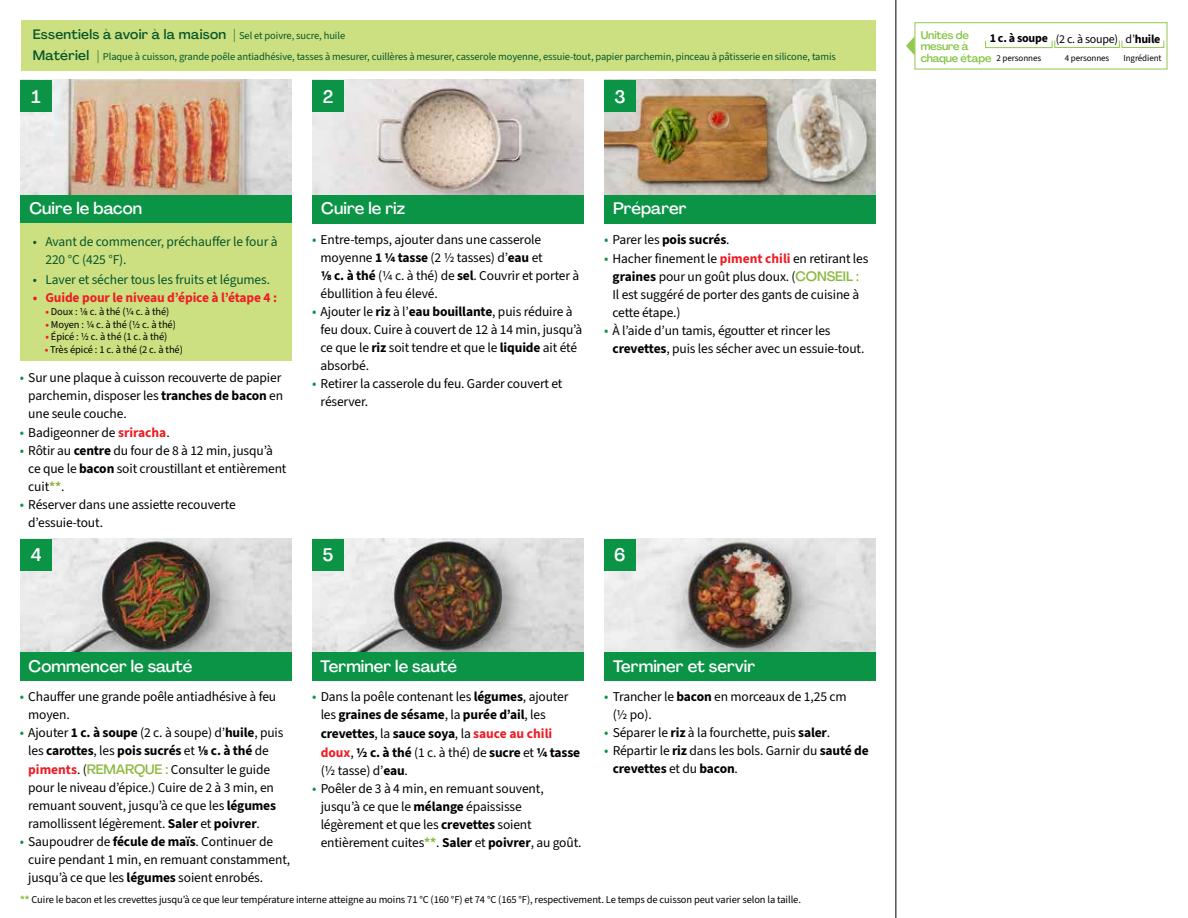
<style>
.page{position:relative;width:1188px;height:918px;background:#fff}
.page>*{position:absolute;margin:0;border:0;box-sizing:border-box;transform-origin:0 0}
.t1{font:500 18px "Agrandir";color:#fff}
.t2{font:500 16.5px "Agrandir";color:#fff}
.t3{font:13.5px/18px "Source Sans 3";letter-spacing:-.01em;color:#000}
.t4{font:13.5px/18px "Source Sans 3";letter-spacing:-.01em;color:#05562c}
.t5{font:700 13.5px "Source Sans 3";letter-spacing:-.01em;color:#ed1d24}
.t6{font:500 13.5px "Agrandir";letter-spacing:.02em;color:#05562c}
.t7{font:700 13.5px "Source Sans 3";letter-spacing:-.01em;color:#000}
.t8{font:700 12px "Source Sans 3";letter-spacing:-.02em;color:#000}
.t9{font:500 11.1px/11.7px "Agrandir";letter-spacing:-.015em;color:#82c341}
.t10{font:10.5px "Source Sans 3";letter-spacing:-.01em;color:#000}
.t11{font:10.5px "Source Sans 3";letter-spacing:-.01em;color:#05562c}
.t12{font:9px "Source Sans 3";letter-spacing:-.01em;color:#000}
.s1{font-family:"Agrandir";font-weight:500;font-size:13.5px}
.s2{font-weight:400}
.s3{font-weight:700;color:#ed1d24}
.s4{font-size:14.25px;color:#0b9446}
.s5{font-weight:700}
.s6{font-weight:700;color:#8cba42}
.s7{font-weight:400;font-size:14.25px;color:#0b9446}
.s8{font-family:"Agrandir";font-weight:500;color:#8cba42}
</style>
<div class="page">
<img style="left:20px;top:539px;width:272px;height:113px">
<img style="left:312px;top:539px;width:272px;height:113px">
<img style="left:604px;top:538px;width:272px;height:114px">
<img style="left:20px;top:80px;width:272px;height:115px">
<img style="left:312px;top:80px;width:272px;height:115px">
<img style="left:604px;top:80px;width:272px;height:115px">
<div style="left:312px;top:195px;width:272px;height:29px;background:#0b9446"></div>
<div style="left:20px;top:195px;width:272px;height:29px;background:#0b9446"></div>
<div style="left:20px;top:652px;width:272px;height:29px;background:#0b9446"></div>
<div style="left:312px;top:652px;width:272px;height:29px;background:#0b9446"></div>
<div style="left:604px;top:652px;width:272px;height:29px;background:#0b9446"></div>
<div style="left:604px;top:195px;width:272px;height:29px;background:#0b9446"></div>
<div style="left:21px;top:20px;width:855px;height:51px;background:#cde081"></div>
<div style="left:20px;top:224px;width:272px;height:137px;background:#cde081"></div>
<hr style="left:896px;top:0;width:1px;height:918px;background:#000">
<div style="left:20px;top:539px;width:32px;height:32px;background:#0b9446"></div>
<div style="left:20px;top:80px;width:32px;height:32px;background:#0b9446"></div>
<div style="left:312px;top:539px;width:32px;height:32px;background:#0b9446"></div>
<div style="left:312px;top:80px;width:32px;height:32px;background:#0b9446"></div>
<div style="left:604px;top:539px;width:32px;height:32px;background:#0b9446"></div>
<div style="left:604px;top:80px;width:32px;height:32px;background:#0b9446"></div>
<svg style="left:906px;top:36px;width:9px;height:19px"></svg>
<div style="left:915px;top:22px;width:252px;height:47px;border:1px solid #91c84e"></div>
<div style="left:985px;top:40px;width:67px;height:8px;border:1px solid #91c84e"></div>
<div style="left:1054px;top:40px;width:66px;height:8px;border:1px solid #91c84e"></div>
<div style="left:1122px;top:40px;width:42px;height:8px;border:1px solid #91c84e"></div>
<p class="t6" style="left:33px;top:26px;width:195px">Essentiels à avoir à la maison</p>
<p class="t11" style="left:233px;top:29px;width:113px"><span class="s1">|</span> Sel et poivre, sucre, huile</p>
<p class="t9" style="left:921px;top:29px;width:72px">Unités de mesure à chaque étape</p>
<p class="t8" style="left:990px;top:31px;width:172px">1 c. à soupe <span class="s2">(2 c. à soupe) d’</span>huile</p>
<p class="t11" style="left:97px;top:50px;width:740px"><span class="s1">|</span> Plaque à cuisson, grande poêle antiadhésive, tasses à mesurer, cuillères à mesurer, casserole moyenne, essuie-tout, papier parchemin, pinceau à pâtisserie en silicone, tamis</p>
<p class="t6" style="left:33px;top:47px;width:58px">Matériel</p>
<p class="t12" style="left:997px;top:52px;width:46px">2 personnes</p>
<p class="t12" style="left:1065px;top:52px;width:46px">4 personnes</p>
<p class="t12" style="left:1123px;top:52px;width:40px">Ingrédient</p>
<h1 class="t1" style="left:32px;top:86px;width:11px">1</h1>
<h1 class="t1" style="left:323px;top:86px;width:12px">2</h1>
<h1 class="t1" style="left:614px;top:85px;width:13px">3</h1>
<p class="t2" style="left:29px;top:198px;width:114px">Cuire le bacon</p>
<p class="t4" style="left:45px;top:232px;width:234px;text-indent:-13px">• Avant de commencer, préchauffer le four à<br>220 °C (425 °F).</p>
<p class="t4" style="left:33px;top:271px;width:239px">• Laver et sécher tous les fruits et légumes.</p>
<p class="t5" style="left:33px;top:289px;width:246px">• Guide pour le niveau d’épice à l’étape 4 :</p>
<p class="t10" style="left:45px;top:305px;width:126px"><span class="s3">•</span> Doux : 1/8 c. à thé (1/4 c. à thé)</p>
<p class="t10" style="left:45px;top:317px;width:132px"><span class="s3">•</span> Moyen : 1/4 c. à thé (1/2 c. à thé)</p>
<p class="t10" style="left:45px;top:330px;width:123px"><span class="s3">•</span> Épicé : 1/2 c. à thé (1 c. à thé)</p>
<p class="t10" style="left:45px;top:343px;width:140px"><span class="s3">•</span> Très épicé : 1 c. à thé (2 c. à thé)</p>
<p class="t3" style="left:28px;top:368px;width:256px;text-indent:-9px"><span class="s4">•</span> Sur une plaque à cuisson recouverte de papier parchemin, disposer les <span class="s5">tranches de bacon</span> en une seule couche.</p>
<p class="t3" style="left:20px;top:423px;width:151px"><span class="s4">•</span> Badigeonner de <span class="s3">sriracha</span>.</p>
<p class="t3" style="left:28px;top:441px;width:260px;text-indent:-9px"><span class="s4">•</span> Rôtir au <span class="s5">centre</span> du four de 8 à 12 min, jusqu’à ce que le <span class="s5">bacon</span> soit croustillant et entièrement cuit<span class="s6">**</span>.</p>
<p class="t3" style="left:28px;top:495px;width:209px;text-indent:-9px"><span class="s4">•</span> Réserver dans une assiette recouverte d’essuie-tout.</p>
<h1 class="t1" style="left:31px;top:544px;width:12px">4</h1>
<p class="t2" style="left:321px;top:198px;width:85px">Cuire le riz</p>
<p class="t2" style="left:613px;top:198px;width:75px">Préparer</p>
<p class="t3" style="left:321px;top:230px;width:260px;text-indent:-9px"><span class="s4">•</span> Entre-temps, ajouter dans une casserole moyenne <span class="s5">1 ¼ tasse</span> (2 ½ tasses) d’<span class="s5">eau</span> et<br><span class="s5">1/8 c. à thé</span> (¼ c. à thé) de <span class="s5">sel</span>. Couvrir et porter à ébullition à feu élevé.</p>
<p class="t3" style="left:321px;top:302px;width:263px;text-indent:-9px"><span class="s4">•</span> Ajouter le <span class="s5">riz</span> à l’<span class="s5">eau bouillante</span>, puis réduire à feu doux. Cuire à couvert de 12 à 14 min, jusqu’à ce que le <span class="s5">riz</span> soit tendre et que le <span class="s5">liquide</span> ait été absorbé.</p>
<p class="t3" style="left:321px;top:374px;width:243px;text-indent:-9px"><span class="s4">•</span> Retirer la casserole du feu. Garder couvert et réserver.</p>
<p class="t7" style="left:604px;top:230px;width:127px"><span class="s7">•</span> <span class="s2">Parer les</span> pois sucrés<span class="s2">.</span></p>
<p class="t3" style="left:613px;top:249px;width:257px;text-indent:-9px"><span class="s4">•</span> Hacher finement le <span class="s3">piment chili</span> en retirant les <span class="s5">graines</span> pour un goût plus doux. (<span class="s8">CONSEIL :<br></span>Il est suggéré de porter des gants de cuisine à cette étape.)</p>
<p class="t3" style="left:613px;top:321px;width:253px;text-indent:-9px"><span class="s4">•</span> À l’aide d’un tamis, égoutter et rincer les <span class="s5">crevettes</span>, puis les sécher avec un essuie-tout.</p>
<h1 class="t1" style="left:323px;top:544px;width:12px">5</h1>
<h1 class="t1" style="left:614px;top:544px;width:13px">6</h1>
<p class="t2" style="left:29px;top:656px;width:165px">Commencer le sauté</p>
<p class="t2" style="left:321px;top:656px;width:138px">Terminer le sauté</p>
<p class="t2" style="left:613px;top:656px;width:144px">Terminer et servir</p>
<p class="t3" style="left:28px;top:687px;width:250px;text-indent:-9px"><span class="s4">•</span> Chauffer une grande poêle antiadhésive à feu moyen.</p>
<p class="t3" style="left:28px;top:723px;width:257px;text-indent:-9px"><span class="s4">•</span> Ajouter <span class="s5">1 c. à soupe</span> (2 c. à soupe) d’<span class="s5">huile</span>, puis les <span class="s5">carottes</span>, les <span class="s5">pois sucrés</span> et <span class="s5">1/8 c. à thé</span> de <span class="s3">piments</span>. (<span class="s8">REMARQUE :</span> Consulter le guide pour le niveau d’épice.) Cuire de 2 à 3 min, en remuant souvent, jusqu’à ce que les <span class="s5">légumes </span>ramollissent légèrement. <span class="s5">Saler</span> et <span class="s5">poivrer</span>.</p>
<p class="t3" style="left:28px;top:832px;width:264px;text-indent:-9px"><span class="s4">•</span> Saupoudrer de <span class="s5">fécule de maïs</span>. Continuer de cuire pendant 1 min, en remuant constamment, jusqu’à ce que les <span class="s5">légumes</span> soient enrobés.</p>
<p class="t3" style="left:321px;top:687px;width:261px;line-height:18.5px;text-indent:-9px"><span class="s4">•</span> Dans la poêle contenant les <span class="s5">légumes</span>, ajouter les <span class="s5">graines de sésame</span>, la <span class="s5">purée d’ail</span>, les <span class="s5">crevettes</span>, la <span class="s5">sauce soya</span>, la <span class="s3">sauce au chili doux</span>, <span class="s5">½ c. à thé</span> (1 c. à thé) de <span class="s5">sucre</span> et <span class="s5">¼ tasse </span>(½ tasse) d’<span class="s5">eau</span>.</p>
<p class="t3" style="left:321px;top:779px;width:262px;text-indent:-9px"><span class="s4">•</span> Poêler de 3 à 4 min, en remuant souvent, jusqu’à ce que le <span class="s5">mélange</span> épaississe légèrement et que les <span class="s5">crevettes</span> soient entièrement cuites<span class="s6">**</span>. <span class="s5">Saler</span> et <span class="s5">poivrer</span>, au goût.</p>
<p class="t3" style="left:613px;top:687px;width:235px;text-indent:-9px"><span class="s4">•</span> Trancher le <span class="s5">bacon</span> en morceaux de 1,25 cm (½ po).</p>
<p class="t3" style="left:604px;top:723px;width:228px"><span class="s4">•</span> Séparer le <span class="s5">riz</span> à la fourchette, puis <span class="s5">saler</span>.</p>
<p class="t3" style="left:613px;top:741px;width:258px;text-indent:-9px"><span class="s4">•</span> Répartir le <span class="s5">riz</span> dans les bols. Garnir du <span class="s5">sauté de crevettes</span> et du <span class="s5">bacon</span>.</p>
<p class="t10" style="left:20px;top:893px;width:782px"><span class="s6">**</span> Cuire le bacon et les crevettes jusqu’à ce que leur température interne atteigne au moins 71 °C (160 °F) et 74 °C (165 °F), respectivement. Le temps de cuisson peut varier selon la taille.</p>
</div>
